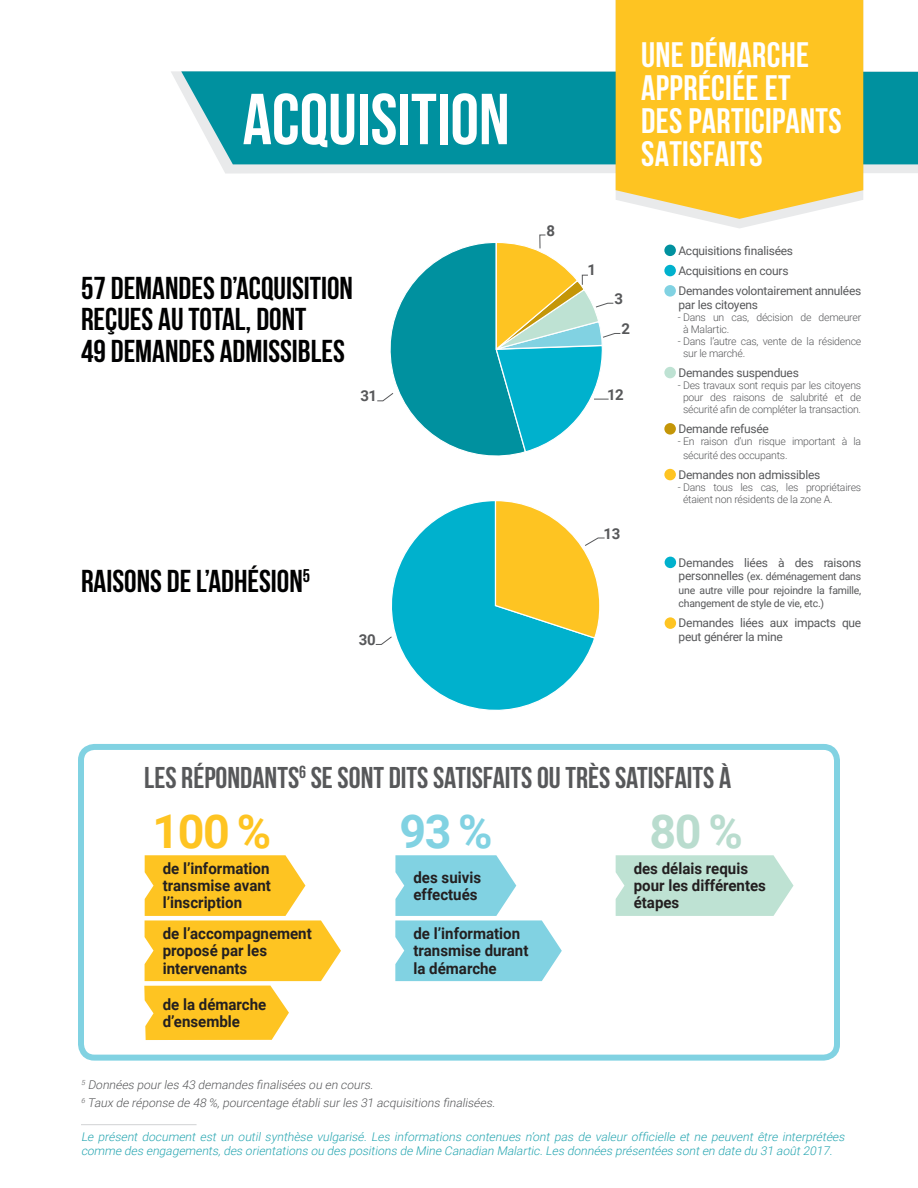
<style>
.page{position:relative;width:918px;height:1188px;background:#fff}
.page>*{position:absolute;margin:0;border:0;box-sizing:border-box;transform-origin:0 0}
.t1{font:700 72px "Bebas Neue";color:#fff}
.Texte{font:700 46.65px "Roboto";color:#fec422}
.Texte-2{font:700 46.65px "Roboto";color:#b9dcce}
.Texte-3{font:700 46.65px "Roboto";color:#81d2e2}
.t2{font:700 35.25px/33px "Bebas Neue";letter-spacing:.01em;color:#fff}
.Sous-titre{font:700 31.5px/31.5px "Bebas Neue";color:#000001}
.Sous-titre-2{font:700 30px "Bebas Neue";color:#57585a}
.Texte-4{font:700 15.6px/17.1px "Roboto";color:#231f20;scale:.96 1}
.Texte-5{font:700 15px "Roboto";letter-spacing:-.03em;color:#57585a}
.Texte-6{font:italic 300 12px/13.5px "Roboto";color:#27a6b1}
.Sous-titre-3{font:12px/13.5px "Roboto";letter-spacing:-.02em;color:#57585a}
.Texte-7{font:italic 300 12px "Roboto";color:#57585a}
.Sous-titre-4{font:300 10.5px/12px "Roboto";letter-spacing:-.02em;color:#57585a}
.Sous-titre-5{font:10.5px/13.5px "Roboto";letter-spacing:-.02em;color:#57585a;text-align:justify}
.s1{font-size:12px}
</style>
<div class="page">
<div style="left:78px;top:744px;width:762px;height:317px;border:6px solid #81d2e2;border-radius:14px"></div>
<hr style="left:81px;top:1124px;width:116px;height:1px;background:#d1d2d4">
<div style="left:665px;top:557px;width:11px;height:11px;background:#00b1cd;border-radius:50%"></div>
<div style="left:665px;top:617px;width:11px;height:12px;background:#fec422;border-radius:50%"></div>
<svg style="left:392px;top:501px;width:202px;height:209px"></svg>
<svg style="left:494px;top:501px;width:111px;height:139px"></svg>
<svg style="left:375px;top:636px;width:18px;height:9px"></svg>
<div style="left:664px;top:245px;width:12px;height:11px;background:#00919f;border-radius:50%"></div>
<div style="left:664px;top:265px;width:12px;height:11px;background:#00b1cd;border-radius:50%"></div>
<div style="left:664px;top:285px;width:12px;height:12px;background:#81d2e2;border-radius:50%"></div>
<div style="left:664px;top:367px;width:12px;height:11px;background:#bee2d3;border-radius:50%"></div>
<div style="left:664px;top:423px;width:12px;height:12px;background:#c49608;border-radius:50%"></div>
<div style="left:664px;top:469px;width:12px;height:11px;background:#fec422;border-radius:50%"></div>
<svg style="left:377px;top:234px;width:244px;height:222px"></svg>
<svg style="left:171px;top:71px;width:747px;height:103px;fill:#e9eaeb"></svg>
<div style="left:181px;top:71px;width:737px;height:93px;background:#00919f"></div>
<svg style="left:616px;top:855px;width:178px;height:61px;background:#c2e4d6"></svg>
<svg style="left:144px;top:855px;width:197px;height:185px"></svg>
<svg style="left:395px;top:855px;width:167px;height:126px"></svg>
<svg style="left:700px;top:219px;width:78px;height:9px"></svg>
<div style="left:616px;top:0;width:247px;height:219px;background:#fec422"></div>
<p class="t1" style="left:243px;top:80px;width:269px">ACQUISITION</p>
<p class="Sous-titre" style="left:81px;top:272px;width:274px">57 DEMANDES D’ACQUISITION<br>REÇUES AU TOTAL, DONT<br>49 DEMANDES ADMISSIBLES</p>
<p class="Texte-5" style="left:360px;top:385px;width:18px">31</p>
<p class="Sous-titre" style="left:81px;top:565px;width:231px">RAISONS DE L’ADHÉSION<sup>5</sup></p>
<p class="Texte-5" style="left:359px;top:629px;width:18px">30</p>
<p class="Texte-5" style="left:547px;top:220px;width:10px">8</p>
<p class="t2" style="left:641px;top:37px;width:202px">UNE DÉMARCHE<br>APPRÉCIÉE ET<br>DES PARTICIPANTS<br>SATISFAITS</p>
<p class="Texte-5" style="left:588px;top:260px;width:10px">1</p>
<p class="Texte-5" style="left:614px;top:288px;width:10px">3</p>
<p class="Texte-5" style="left:621px;top:318px;width:10px">2</p>
<p class="Texte-5" style="left:607px;top:384px;width:18px">12</p>
<p class="Texte-5" style="left:604px;top:523px;width:18px">13</p>
<p class="Sous-titre-3" style="left:678px;top:243px;width:116px">Acquisitions finalisées</p>
<p class="Sous-titre-3" style="left:678px;top:263px;width:112px">Acquisitions en cours</p>
<p class="Sous-titre-3" style="left:678px;top:284px;width:184px">Demandes volontairement annulées par les citoyens</p>
<p class="Sous-titre-4" style="left:683px;top:310px;width:180px;text-indent:-5px">- Dans un cas, décision de demeurer à Malartic.</p>
<p class="Sous-titre-4" style="left:683px;top:334px;width:180px;text-indent:-5px">- Dans l’autre cas, vente de la résidence sur le marché.</p>
<p class="Sous-titre-3" style="left:678px;top:365px;width:122px">Demandes suspendues</p>
<p class="Sous-titre-4" style="left:678px;top:379px;width:185px;text-align:center">- Des travaux sont requis par les citoyens pour des raisons de salubrité et de sécurité afin de compléter la transaction.</p>
<p class="Sous-titre-3" style="left:678px;top:422px;width:92px">Demande refusée</p>
<p class="Sous-titre-4" style="left:683px;top:434px;width:180px;line-height:13.5px;text-indent:-5px">- En raison d’un risque important à la sécurité des occupants.</p>
<p class="Sous-titre-3" style="left:678px;top:467px;width:143px">Demandes non admissibles</p>
<p class="Sous-titre-4" style="left:683px;top:481px;width:180px;text-indent:-5px">- Dans tous les cas, les propriétaires étaient non résidents de la zone A.</p>
<p class="Sous-titre-3" style="left:679px;top:555px;width:184px">Demandes liées à des raisons</p>
<p class="Sous-titre-5" style="left:679px;top:569px;width:184px"><span class="s1">personnelles</span> (ex. déménagement dans une autre ville pour rejoindre la famille, changement de style de vie, etc.)</p>
<p class="Sous-titre-3" style="left:679px;top:616px;width:184px">Demandes liées aux impacts que peut générer la mine</p>
<p class="Sous-titre-2" style="left:144px;top:761px;width:588px">LES RÉPONDANTS<sup>6</sup> SE SONT DITS SATISFAITS OU TRÈS SATISFAITS À</p>
<p class="Texte" style="left:152px;top:799px;width:120px">100 %</p>
<p class="Texte-4" style="left:163px;top:860px;width:114px;text-align:justify">de l’information transmise avant l’inscription</p>
<p class="Texte-4" style="left:163px;top:925px;width:157px">de l’accompagnement proposé par les intervenants</p>
<p class="Texte-4" style="left:163px;top:995px;width:109px">de la démarche d’ensemble</p>
<p class="Texte-3" style="left:399px;top:799px;width:95px">93 %</p>
<p class="Texte-4" style="left:414px;top:868px;width:72px">des suivis effectués</p>
<p class="Texte-4" style="left:414px;top:925px;width:121px">de l’information transmise durant la démarche</p>
<p class="Texte-7" style="left:81px;top:1076px;width:296px"><sup>5</sup> Données pourles 43 demandes finalisées ou en cours.</p>
<p class="Texte-7" style="left:81px;top:1095px;width:418px"><sup>6</sup> Taux de réponse de 48 %,pourcentage établisurles 31 acquisitions finalisées.</p>
<p class="Texte-2" style="left:650px;top:799px;width:95px">80 %</p>
<p class="Texte-4" style="left:634px;top:860px;width:139px">des délais requis pour les différentes étapes</p>
<p class="Texte-6" style="left:81px;top:1130px;width:768px">Le présent document est un outil synthèse vulgarisé. Les informations contenues n’ont pas de valeur officielle et ne peuvent être interprétées comme des engagements,des orientations ou des positions de Mine Canadian Malartic.Les données présentées sonten date du 31 août2017.</p>
</div>
